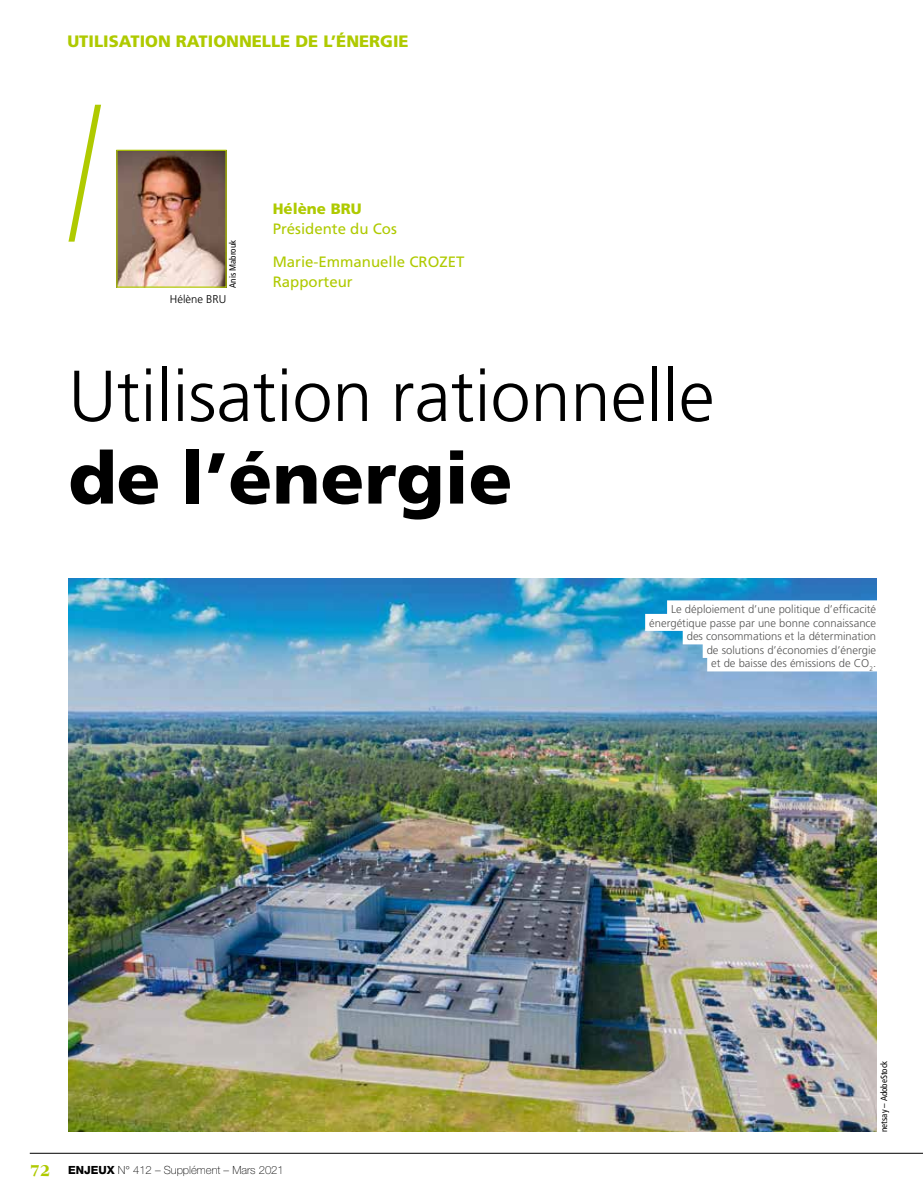
<style>
.page{position:relative;width:923px;height:1200px;background:#fff}
.page>*{position:absolute;margin:0;border:0;box-sizing:border-box;transform-origin:0 0}
.t1{font:300 72px "Frutiger";color:#000}
.t2{font:900 72px "Frutiger";color:#000}
.t3{font:900 16.5px "Frutiger";color:#afca00}
.t4{font:15px/32.2px "Frutiger";color:#afca00}
.t5{font:900 15px "Frutiger";color:#afca00}
.t6{font:300 11.25px/13.5px "Frutiger";color:#565655;text-align:right}
.t7{font:100 11.25px "Helvetica Neue";color:#000}
.t8{font:300 11.25px "Frutiger";color:#000}
.t9{font:condensed 9px "Frutiger";color:#000}
.s1{font-family:"Fairfield LH";font-weight:800;font-size:16.5px;color:#afca00}
.s2{font-weight:800}
</style>
<div class="page">
<svg style="left:68px;top:105px;width:33px;height:136px"></svg>
<img style="left:118px;top:152px;width:107px;height:133px">
<div style="left:116px;top:150px;width:111px;height:137px;border:1px solid #afca00"></div>
<hr style="left:30px;top:1152px;width:893px;height:1px;background:#000">
<img style="left:68px;top:578px;width:808px;height:553px">
<div style="left:667px;top:600px;width:213px;height:17px;background:#fff"></div>
<div style="left:645px;top:613px;width:235px;height:17px;background:#fff"></div>
<div style="left:682px;top:627px;width:198px;height:17px;background:#fff"></div>
<div style="left:702px;top:640px;width:178px;height:17px;background:#fff"></div>
<div style="left:707px;top:654px;width:173px;height:17px;background:#fff"></div>
<h2 class="t3" style="left:67px;top:31px;width:343px">UTILISATION RATIONNELLE DE L’ÉNERGIE</h2>
<p class="t9" style="left:227px;top:287px;width:49px;rotate:-90deg">Anis Mabrouk</p>
<p class="t8" style="left:170px;top:292px;width:58px">Hélène BRU</p>
<h3 class="t5" style="left:273px;top:200px;width:90px">Hélène BRU</h3>
<h3 class="t4" style="left:273px;top:213px;width:193px">Présidente du Cos<br>Marie-Emmanuelle CROZET</h3>
<h3 class="t4" style="left:273px;top:266px;width:82px">Rapporteur</h3>
<h1 class="t1" style="left:68px;top:355px;width:647px">Utilisation rationnelle</h1>
<h1 class="t2" style="left:68px;top:435px;width:446px">de l’énergie</h1>
<p class="t6" style="left:649px;top:602px;width:228px">Le déploiement d’une politique d’efficacité énergétique passe par une bonne connaissance des consommations et la détermination<br>de solutions d’économies d’énergie<br>et de baisse des émissions de CO<sub>2</sub>.</p>
<p class="t7" style="left:30px;top:1163px;width:255px"><span class="s1">72</span> <span class="s2">ENJEUX</span> N° 412 – Supplément – Mars 2021</p>
<p class="t9" style="left:879px;top:1131px;width:73px;rotate:-90deg">netsay – AdobeStock</p>
</div>
